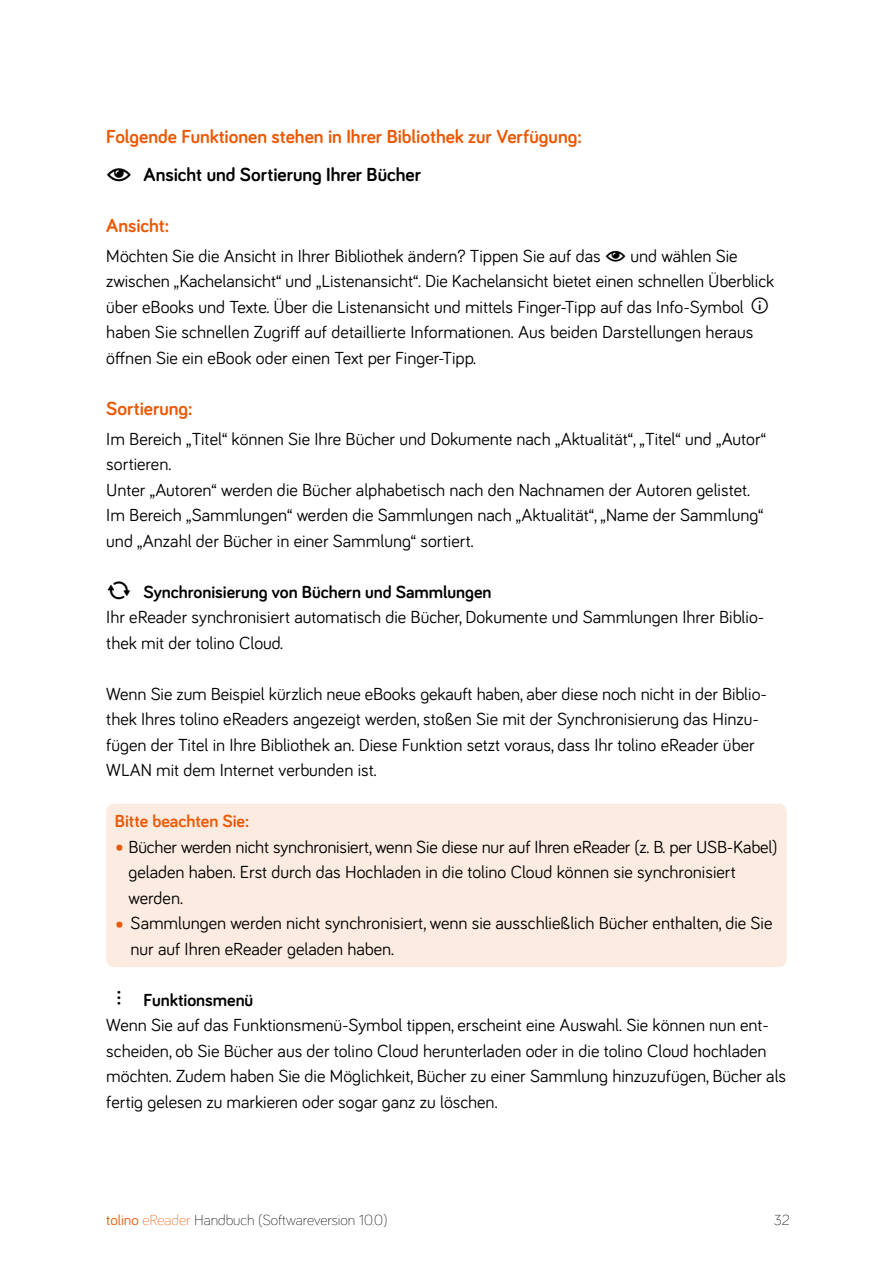
<style>
.page{position:relative;width:893px;height:1263px;background:#fff}
.page>*{position:absolute;margin:0;border:0;box-sizing:border-box;transform-origin:0 0}
.t1{font:700 19.5px/38.2px "Bariol";color:#ea5906}
.t2{font:18px/25.5px "Bariol";color:#000}
.t3{font:700 18px "Bariol";color:#ea5906}
.t4{font:300 15px "Bariol";color:#000}
.s1{font-family:"tolino Iconfont";font-weight:400;font-size:16.5px;color:#000}
.s2{color:#000}
.s3{font-family:"tolino Iconfont";font-size:15px}
.s4{font-family:"tolino Iconfont";font-size:16.5px}
.s5{font-weight:700}
.s6{font-size:22.5px;color:#ea5906}
.s7{font-weight:400;color:#ea5906}
.s8{color:#ea5906}
</style>
<div class="page">
<div style="left:106px;top:804px;width:681px;height:163px;background:#fcebe1;border-radius:9px"></div>
<p class="t1" style="left:106px;top:117px;width:477px">Folgende Funktionen stehen in Ihrer Bibliothek zur Verfügung: <span class="s1">v</span> <span class="s2">Ansicht und Sortierung Ihrer Bücher</span></p>
<p class="t1" style="left:106px;top:206px;width:65px">Ansicht:</p>
<p class="t2" style="left:106px;top:242px;width:669px">Möchten Sie die Ansicht in Ihrer Bibliothek ändern? Tippen Sie auf das <sub>v</sub> und wählen Sie zwischen „Kachelansicht“ und „Listenansicht“. Die Kachelansicht bietet einen schnellen Überblick über eBooks und Texte. Über die Listenansicht und mittels Finger-Tipp auf das Info-Symbol <span class="s3">┬ </span>haben Sie schnellen Zugriff auf detaillierte Informationen. Aus beiden Darstellungen heraus öffnen Sie ein eBook oder einen Text per Finger-Tipp.</p>
<p class="t1" style="left:106px;top:389px;width:88px">Sortierung:</p>
<p class="t2" style="left:106px;top:425px;width:661px">Im Bereich „Titel“ können Sie Ihre Bücher und Dokumente nach „Aktualität“, „Titel“ und „Autor“ sortieren.<br>Unter „Autoren“ werden die Bücher alphabetisch nach den Nachnamen der Autoren gelistet.<br>Im Bereich „Sammlungen“ werden die Sammlungen nach „Aktualität“, „Name der Sammlung“ und „Anzahl der Bücher in einer Sammlung“ sortiert.</p>
<p class="t2" style="left:106px;top:578px;width:660px"><span class="s4">#</span> <span class="s5">Synchronisierung von Büchern und Sammlungen<br></span>Ihr eReader synchronisiert automatisch die Bücher, Dokumente und Sammlungen Ihrer Biblio&shy;thek mit der tolino Cloud.</p>
<p class="t2" style="left:106px;top:680px;width:662px">Wenn Sie zum Beispiel kürzlich neue eBooks gekauft haben, aber diese noch nicht in der Biblio&shy;thek Ihres tolino eReaders angezeigt werden, stoßen Sie mit der Synchronisierung das Hinzu&shy;fügen der Titel in Ihre Bibliothek an. Diese Funktion setzt voraus, dass Ihr tolino eReader über WLAN mit dem Internet verbunden ist.</p>
<p class="t3" style="left:115px;top:809px;width:136px">Bitte beachten Sie:</p>
<p class="t2" style="left:128px;top:833px;width:650px;text-indent:-14px"><span class="s6">•</span> Bücher werden nicht synchronisiert, wenn Sie diese nur auf Ihren eReader (z. B. per USB-Kabel) geladen haben. Erst durch das Hochladen in die tolino Cloud können sie synchronisiert werden.</p>
<p class="t2" style="left:131px;top:910px;width:643px;text-indent:-16px"><span class="s6">•</span> Sammlungen werden nicht synchronisiert, wenn sie ausschließlich Bücher enthalten, die Sie nur auf Ihren eReader geladen haben.</p>
<p class="t2" style="left:106px;top:986px;width:681px"><span class="s4">⁞</span> <span class="s5">Funktionsmenü<br></span>Wenn Sie auf das Funktionsmenü-Symbol tippen, erscheint eine Auswahl. Sie können nun ent&shy;scheiden, ob Sie Bücher aus der tolino Cloud herunterladen oder in die tolino Cloud hochladen möchten. Zudem haben Sie die Möglichkeit, Bücher zu einer Sammlung hinzuzufügen, Bücher als fertig gelesen zu markieren oder sogar ganz zu löschen.</p>
<p class="t4" style="left:106px;top:1209px;width:283px"><span class="s7">tolino</span> <span class="s8">eReader</span> Handbuch (Softwareversion 10.0)</p>
<p class="t4" style="left:774px;top:1209px;width:17px">32</p>
</div>
